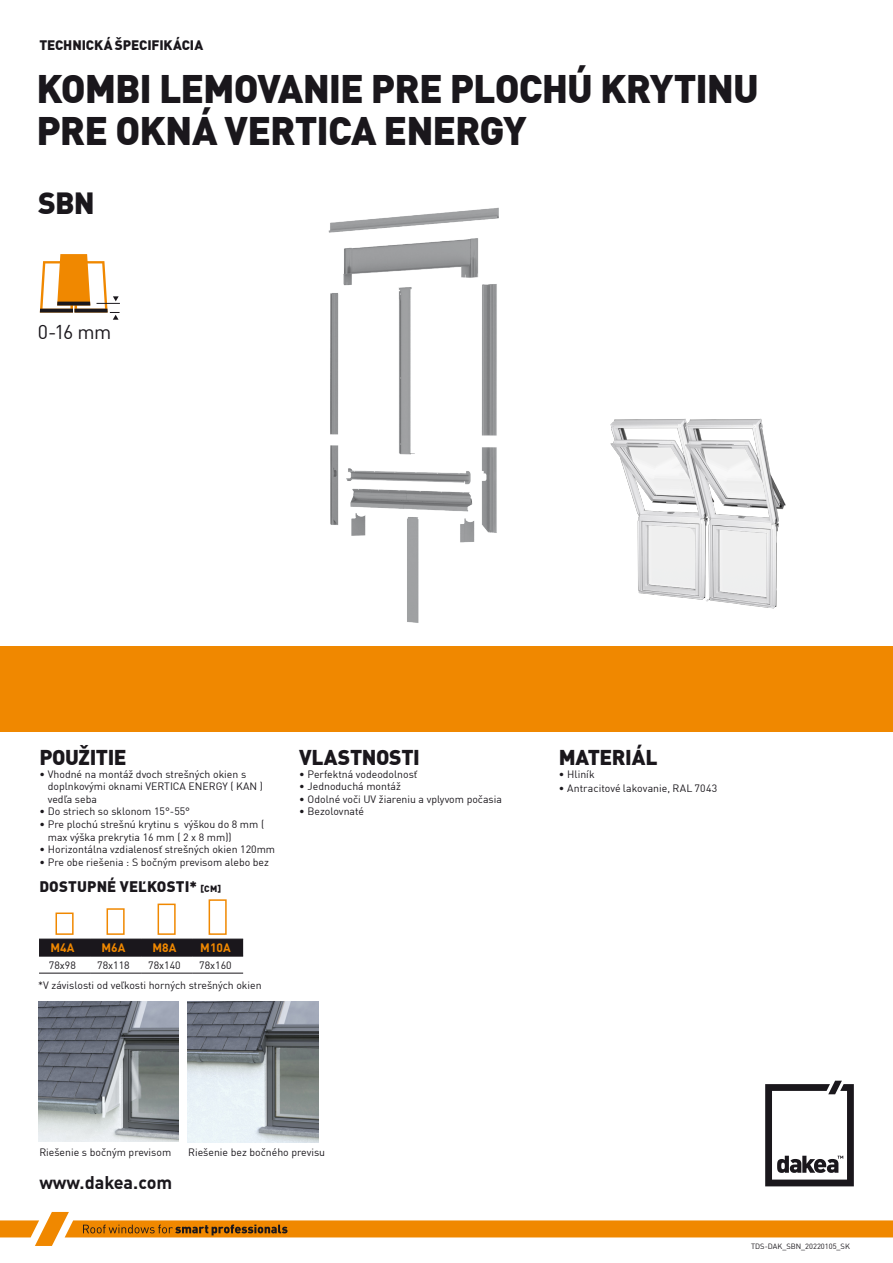
<style>
.page{position:relative;width:893px;height:1263px;background:#fff}
.page>*{position:absolute;margin:0;border:0;box-sizing:border-box;transform-origin:0 0}
.t1{font:900 39px/42px "DIN Offc Pro";letter-spacing:-.025em;color:#1a171c}
.t2{font:900 30px "DIN Offc Pro";color:#1a171c}
.t3{font:900 21px "DIN Offc Pro";letter-spacing:-.015em;color:#1a171c}
.t4{font:19.65px "DIN Offc Pro";color:#1a171c}
.t5{font:700 18px "DIN Offc Pro";color:#1a171c}
.t6{font:900 15px "DIN Offc Pro";letter-spacing:.01em;color:#1a171c}
.t7{font:900 13.5px "DIN Offc Pro";letter-spacing:-.01em;color:#1a171c}
.t8{font:700 12px "DIN Offc Pro";color:#f08800}
.t9{font:10.5px/12.6px "DIN Offc Pro";color:#1a171c}
.t10{font:7.5px "DIN Offc Pro";color:#1a171c}
.s1{font-size:9px}
</style>
<div class="page">
<svg style="left:765px;top:1081px;width:89px;height:105px"></svg>
<svg style="left:0;top:1212px;width:893px;height:34px"></svg>
<div style="left:0;top:647px;width:893px;height:85px;background:#f08800"></div>
<div style="left:39px;top:940px;width:204px;height:16px;background:#1a171c"></div>
<hr style="left:39px;top:939px;width:51px;height:1px;background:#1a171c">
<hr style="left:90px;top:939px;width:51px;height:1px;background:#1a171c">
<hr style="left:141px;top:939px;width:51px;height:1px;background:#1a171c">
<hr style="left:192px;top:939px;width:51px;height:1px;background:#1a171c">
<hr style="left:39px;top:956px;width:51px;height:1px;background:#1a171c">
<hr style="left:90px;top:956px;width:51px;height:1px;background:#1a171c">
<hr style="left:141px;top:956px;width:51px;height:1px;background:#1a171c">
<hr style="left:192px;top:956px;width:51px;height:1px;background:#1a171c">
<hr style="left:39px;top:973px;width:51px;height:1px;background:#1a171c">
<hr style="left:90px;top:973px;width:51px;height:1px;background:#1a171c">
<hr style="left:141px;top:973px;width:51px;height:1px;background:#1a171c">
<hr style="left:192px;top:973px;width:51px;height:1px;background:#1a171c">
<div style="left:56px;top:912px;width:18px;height:23px;border:2px solid #f08800"></div>
<div style="left:107px;top:908px;width:18px;height:27px;border:2px solid #f08800"></div>
<div style="left:158px;top:903px;width:18px;height:32px;border:2px solid #f08800"></div>
<div style="left:209px;top:899px;width:18px;height:36px;border:2px solid #f08800"></div>
<img style="left:662px;top:418px;width:124px;height:191px">
<img style="left:166px;top:207px;width:496px;height:440px">
<svg style="left:40px;top:254px;width:80px;height:66px"></svg>
<img style="left:38px;top:1002px;width:140px;height:139px">
<img style="left:188px;top:1001px;width:130px;height:141px">
<p class="t7" style="left:39px;top:33px;width:165px">TECHNICKÁ ŠPECIFIKÁCIA</p>
<p class="t1" style="left:37px;top:62px;width:724px">KOMBI LEMOVANIE PRE PLOCHÚ KRYTINU<br>PRE OKNÁ VERTICA ENERGY</p>
<p class="t2" style="left:38px;top:177px;width:58px">SBN</p>
<p class="t4" style="left:38px;top:316px;width:75px">0-16 mm</p>
<p class="t3" style="left:39px;top:739px;width:89px">POUŽITIE</p>
<p class="t9" style="left:48px;top:766px;width:217px;text-indent:-9px">• Vhodné na montáž dvoch strešných okien s doplnkovými oknami VERTICA ENERGY ( KAN ) vedľa seba</p>
<p class="t9" style="left:39px;top:804px;width:152px">• Do striech so sklonom 15°-55°</p>
<p class="t9" style="left:48px;top:817px;width:218px;text-indent:-9px">• Pre plochú strešnú krytinu s výškou do 8 mm ( max výška prekrytia 16 mm ( 2 x 8 mm))</p>
<p class="t9" style="left:39px;top:842px;width:237px">• Horizontálna vzdialenosť strešných okien 120mm</p>
<p class="t9" style="left:39px;top:854px;width:231px">• Pre obe riešenia : S bočným previsom alebo bez</p>
<p class="t6" style="left:39px;top:873px;width:183px">DOSTUPNÉ VEĽKOSTI* <span class="s1">[CM]</span></p>
<p class="t8" style="left:50px;top:938px;width:25px">M4A</p>
<p class="t8" style="left:101px;top:938px;width:25px">M6A</p>
<p class="t8" style="left:153px;top:938px;width:25px">M8A</p>
<p class="t8" style="left:200px;top:938px;width:32px">M10A</p>
<p class="t9" style="left:49px;top:957px;width:28px">78x98</p>
<p class="t9" style="left:97px;top:957px;width:34px">78x118</p>
<p class="t9" style="left:148px;top:957px;width:34px">78x140</p>
<p class="t9" style="left:199px;top:957px;width:34px">78x160</p>
<p class="t9" style="left:38px;top:978px;width:225px">*V závislosti od veľkosti horných strešných okien</p>
<p class="t3" style="left:299px;top:739px;width:122px">VLASTNOSTI</p>
<p class="t9" style="left:299px;top:766px;width:120px">• Perfektná vodeodolnosť</p>
<p class="t9" style="left:299px;top:779px;width:103px">• Jednoduchá montáž</p>
<p class="t9" style="left:299px;top:791px;width:204px">• Odolné voči UV žiareniu a vplyvom počasia</p>
<p class="t9" style="left:299px;top:804px;width:67px">• Bezolovnaté</p>
<p class="t3" style="left:559px;top:739px;width:100px">MATERIÁL</p>
<p class="t9" style="left:559px;top:766px;width:37px">• Hliník</p>
<p class="t9" style="left:559px;top:781px;width:160px">• Antracitové lakovanie, RAL 7043</p>
<p class="t9" style="left:39px;top:1144px;width:133px">Riešenie s bočným previsom</p>
<p class="t9" style="left:188px;top:1144px;width:139px">Riešenie bez bočného previsu</p>
<p class="t5" style="left:39px;top:1167px;width:134px">www.dakea.com</p>
<p class="t10" style="left:751px;top:1240px;width:100px">TDS-DAK_SBN_20220105_SK</p>
</div>
